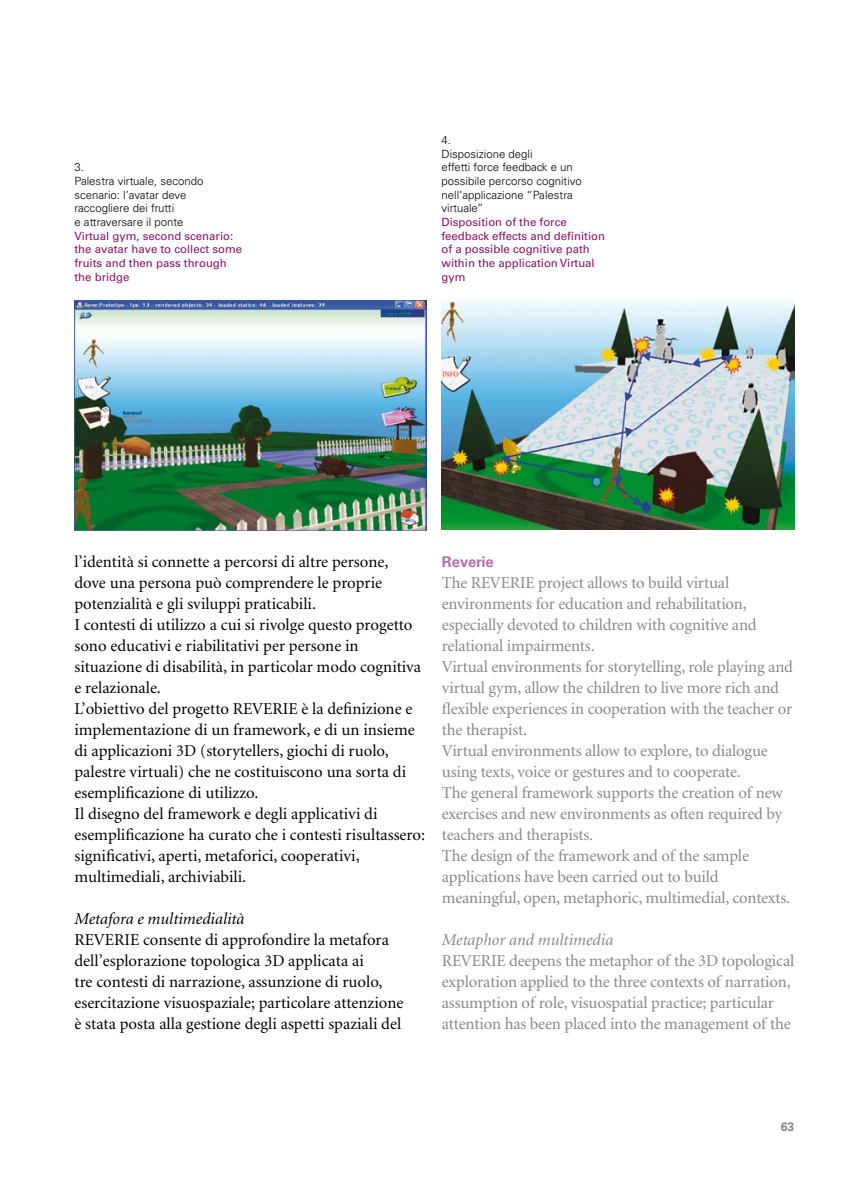
<style>
.page{position:relative;width:844px;height:1191px;background:#fff}
.page>*{position:absolute;margin:0;border:0;box-sizing:border-box;transform-origin:0 0}
.t1{font:16.62px/21px "Minion";color:#000}
.t2{font:16.62px/21px "Minion";letter-spacing:-.01em;color:#878889}
.t3{font:italic 16.62px "Minion";color:#000}
.t4{font:italic 16.62px "Minion";color:#878889}
.t5{font:700 14.88px "Univers";color:#b872a6}
.t6{font:700 12.25px "Univers";color:#878889}
.t7{font:300 11.38px/13.7px "Univers";color:#000}
.t8{font:11.38px/13.7px "Univers";color:#88146a}
</style>
<div class="page">
<img style="left:74px;top:300px;width:352px;height:230px">
<img style="left:441px;top:300px;width:353px;height:230px">
<p class="t7" style="left:74px;top:160px;width:130px">3.<br>Palestra virtuale, secondo scenario: l’avatar deve raccogliere dei frutti<br>e attraversare il ponte</p>
<p class="t8" style="left:74px;top:229px;width:169px">Virtual gym, second scenario: the avatar have to collect some fruits and then pass through the bridge</p>
<p class="t7" style="left:441px;top:133px;width:142px">4.<br>Disposizione degli<br>effetti force feedback e un possibile percorso cognitivo nell’applicazione “Palestra virtuale”</p>
<p class="t8" style="left:441px;top:215px;width:165px">Disposition of the force feedback effects and definition of a possible cognitive path within the application Virtual gym</p>
<p class="t1" style="left:74px;top:552px;width:352px">l’identità si connette a percorsi di altre persone,<br>dove una persona può comprendere le proprie potenzialità e gli sviluppi praticabili.<br>I contesti di utilizzo a cui si rivolge questo progetto sono educativi e riabilitativi per persone in situazione di disabilità, in particolar modo cognitiva e relazionale.<br>L’obiettivo del progetto REVERIE è la definizione e implementazione di un framework, e di un insieme di applicazioni 3D (storytellers, giochi di ruolo, palestre virtuali) che ne costituiscono una sorta di esemplificazione di utilizzo.<br>Il disegno del framework e degli applicativi di esemplificazione ha curato che i contesti risultassero: significativi, aperti, metaforici, cooperativi, multimediali, archiviabili.</p>
<p class="t3" style="left:74px;top:911px;width:171px">Metafora e multimedialità</p>
<p class="t1" style="left:74px;top:930px;width:330px">REVERIE consente di approfondire la metafora dell’esplorazione topologica 3D applicata ai<br>tre contesti di narrazione, assunzione di ruolo, esercitazione visuospaziale; particolare attenzione è stata posta alla gestione degli aspetti spaziali del</p>
<p class="t5" style="left:441px;top:553px;width:54px">Reverie</p>
<p class="t2" style="left:441px;top:573px;width:352px">The REVERIE project allows to build virtual environments for education and rehabilitation, especially devoted to children with cognitive and relational impairments.<br>Virtual environments for storytelling, role playing and virtual gym, allow the children to live more rich and flexible experiences in cooperation with the teacher or the therapist.<br>Virtual environments allow to explore, to dialogue using texts, voice or gestures and to cooperate.<br>The general framework supports the creation of new exercises and new environments as often required by teachers and therapists.<br>The design of the framework and of the sample applications have been carried out to build meaningful, open, metaphoric, multimedial, contexts.</p>
<p class="t4" style="left:441px;top:932px;width:173px">Metaphor and multimedia</p>
<p class="t2" style="left:441px;top:951px;width:354px">REVERIE deepens the metaphor of the 3D topological exploration applied to the three contexts of narration, assumption of role, visuospatial practice; particular attention has been placed into the management of the</p>
<p class="t6" style="left:780px;top:1119px;width:8px">63</p>
</div>
